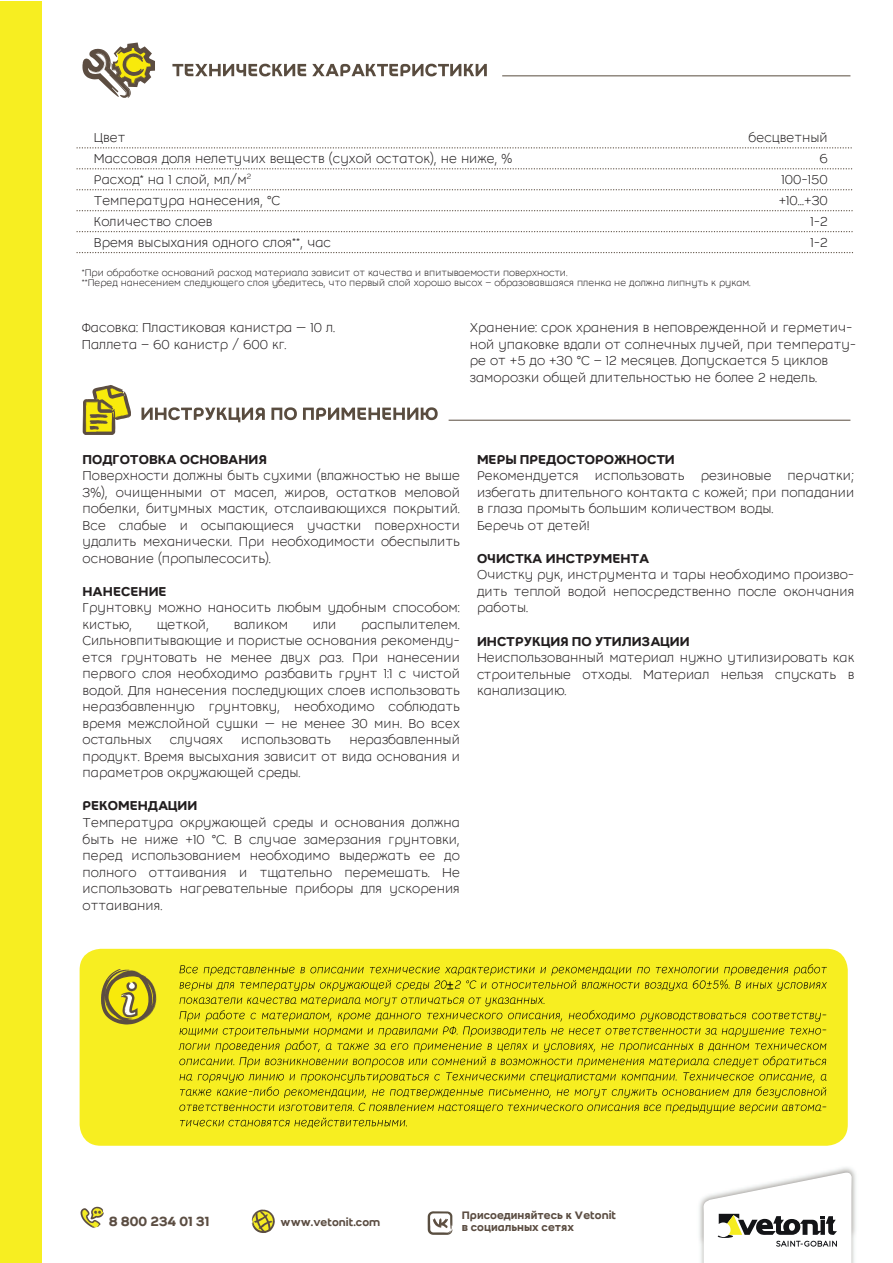
<style>
.page{position:relative;width:893px;height:1263px;background:#fff}
.page>*{position:absolute;margin:0;border:0;box-sizing:border-box;transform-origin:0 0}
.t1{font:500 14.7px "Weber";color:#5b4d42}
.t2{font:300 14.25px/16.5px "Weber";color:#211d1e;text-align:justify}
.t3{font:300 14.25px "Weber";color:#1f1c1d}
.t4{font:500 14.25px "Weber";color:#211d1e}
.t5{font:italic 300 12.75px/15.3px "Weber";color:#040503}
.t6{font:12.75px "Franklin Gothic";color:#040503}
.t7{font:500 12px/12px "Weber";color:#5b4d42}
.t8{font:300 10.5px/10.5px "Weber";color:#211d1e}
</style>
<div class="page">
<svg style="left:172px;top:64px;width:315px;height:12px"></svg>
<svg style="left:82px;top:43px;width:73px;height:55px"></svg>
<svg style="left:141px;top:407px;width:297px;height:15px"></svg>
<hr style="left:449px;top:420px;width:401px;height:1px;background:#594c3f">
<hr style="left:502px;top:75px;width:348px;height:1px;background:#594c3f">
<svg style="left:83px;top:385px;width:48px;height:50px"></svg>
<div style="left:80px;top:949px;width:768px;height:197px;background:#f7ee21;border-radius:21px"></div>
<svg style="left:179px;top:964px;width:648px;height:27px"></svg>
<svg style="left:179px;top:997px;width:648px;height:131px"></svg>
<svg style="left:101px;top:969px;width:55px;height:55px"></svg>
<svg style="left:77px;top:147px;width:775px;height:1px"></svg>
<svg style="left:77px;top:168px;width:776px;height:1px"></svg>
<svg style="left:77px;top:189px;width:776px;height:1px"></svg>
<svg style="left:77px;top:210px;width:776px;height:1px"></svg>
<svg style="left:77px;top:231px;width:776px;height:1px"></svg>
<svg style="left:77px;top:252px;width:776px;height:1px"></svg>
<div style="left:0;top:2px;width:42px;height:1261px;background:#f7ee21"></div>
<img style="left:699px;top:1167px;width:157px;height:96px">
<svg style="left:704px;top:1171px;width:147px;height:92px"></svg>
<svg style="left:81px;top:1207px;width:23px;height:21px"></svg>
<svg style="left:252px;top:1209px;width:23px;height:24px"></svg>
<svg style="left:428px;top:1211px;width:24px;height:24px"></svg>
<p class="t3" style="left:94px;top:129px;width:33px">Цвет</p>
<p class="t3" style="left:749px;top:129px;width:81px">бесцветный</p>
<p class="t3" style="left:94px;top:150px;width:420px">Массовая доля нелетучих веществ (сухой остаток), не ниже, %</p>
<p class="t3" style="left:819px;top:150px;width:10px">6</p>
<p class="t3" style="left:94px;top:171px;width:159px">Расход* на 1 слой, мл/м<sup>2</sup></p>
<p class="t3" style="left:781px;top:171px;width:48px">100-150</p>
<p class="t3" style="left:94px;top:192px;width:188px">Температура нанесения, °С</p>
<p class="t3" style="left:779px;top:192px;width:50px">+10…+30</p>
<p class="t3" style="left:94px;top:213px;width:120px">Количество слоев</p>
<p class="t3" style="left:810px;top:213px;width:19px">1-2</p>
<p class="t3" style="left:94px;top:234px;width:239px">Время высыхания одного слоя**, час</p>
<p class="t3" style="left:810px;top:234px;width:19px">1-2</p>
<p class="t8" style="left:82px;top:267px;width:670px">*При обработке оснований расход материала зависит от качества и впитываемости поверхности.<br>**Перед нанесением следующего слоя убедитесь, что первый слой хорошо высох – образовавшаяся пленка не должна липнуть к рукам.</p>
<p class="t2" style="left:470px;top:320px;width:388px;text-align:left">Хранение: срок хранения в неповрежденной и герметич&shy;ной упаковке вдали от солнечных лучей, при температу&shy;ре от +5 до +30 °С – 12 месяцев. Допускается 5 циклов заморозки общей длительностью не более 2 недель.</p>
<p class="t2" style="left:82px;top:320px;width:255px">Фасовка: Пластиковая канистра — 10 л.<br>Паллета – 60 канистр / 600 кг.</p>
<p class="t4" style="left:83px;top:451px;width:186px">ПОДГОТОВКА ОСНОВАНИЯ</p>
<p class="t2" style="left:83px;top:468px;width:379px">Поверхности должны быть сухими (влажностью не выше 3%), очищенными от масел, жиров, остатков меловой побелки, битумных мастик, отслаивающихся покрытий.<br>Все слабые и осыпающиеся участки поверхности удалить механически. При необходимости обеспылить основание (пропылесосить).</p>
<p class="t4" style="left:83px;top:583px;width:86px">НАНЕСЕНИЕ</p>
<p class="t2" style="left:83px;top:600px;width:379px">Грунтовку можно наносить любым удобным способом: кистью,</p>
<p class="t2" style="left:157px;top:616px;width:54px">щеткой,</p>
<p class="t2" style="left:234px;top:616px;width:56px">валиком</p>
<p class="t2" style="left:313px;top:616px;width:25px">или</p>
<p class="t2" style="left:83px;top:616px;width:379px;text-indent:279px">распылителем.<br>Сильновпитывающие и пористые основания рекоменду&shy;ется грунтовать не менее двух раз. При нанесении первого слоя необходимо разбавить грунт 1:1 с чистой водой. Для нанесения последующих слоев использовать неразбавленную грунтовку, необходимо соблюдать время межслойной сушки — не менее 30 мин. Во всех остальных</p>
<p class="t2" style="left:83px;top:732px;width:379px;text-indent:267px">неразбавленный продукт. Время высыхания зависит от вида основания и параметров окружающей среды.</p>
<p class="t4" style="left:83px;top:797px;width:116px">РЕКОМЕНДАЦИИ</p>
<p class="t2" style="left:83px;top:814px;width:379px">Температура окружающей среды и основания должна быть не ниже +10 °С. В случае замерзания грунтовки, перед использованием необходимо выдержать ее до полного оттаивания и тщательно перемешать. Не использовать нагревательные приборы для ускорения оттаивания.</p>
<p class="t2" style="left:170px;top:732px;width:55px">случаях</p>
<p class="t2" style="left:241px;top:732px;width:91px">использовать</p>
<p class="t4" style="left:477px;top:451px;width:199px">МЕРЫ ПРЕДОСТОРОЖНОСТИ</p>
<p class="t2" style="left:477px;top:468px;width:379px;text-align:left">Рекомендуется использовать резиновые перчатки; избегать длительного контакта с кожей; при попадании в глаза промыть большим количеством воды.<br>Беречь от детей!</p>
<p class="t4" style="left:477px;top:550px;width:174px">ОЧИСТКА ИНСТРУМЕНТА</p>
<p class="t2" style="left:477px;top:567px;width:379px">Очистку рук, инструмента и тары необходимо произво&shy;дить теплой водой непосредственно после окончания работы.</p>
<p class="t4" style="left:477px;top:632px;width:214px">ИНСТРУКЦИЯ ПО УТИЛИЗАЦИИ</p>
<p class="t2" style="left:477px;top:649px;width:379px">Неиспользованный материал нужно утилизировать как строительные отходы. Материал нельзя спускать в канализацию.</p>
<p class="t6" style="left:447px;top:976px;width:9px">±</p>
<p class="t5" style="left:821px;top:1007px;width:7px">- -</p>
<p class="t5" style="left:821px;top:1099px;width:7px">-</p>
<p class="t1" style="left:109px;top:1213px;width:102px">8 800 234 01 31</p>
<p class="t7" style="left:281px;top:1215px;width:101px">www.vetonit.com</p>
<p class="t7" style="left:462px;top:1209px;width:156px">Присоединяйтесь к Vetonit в социальных сетях</p>
</div>
